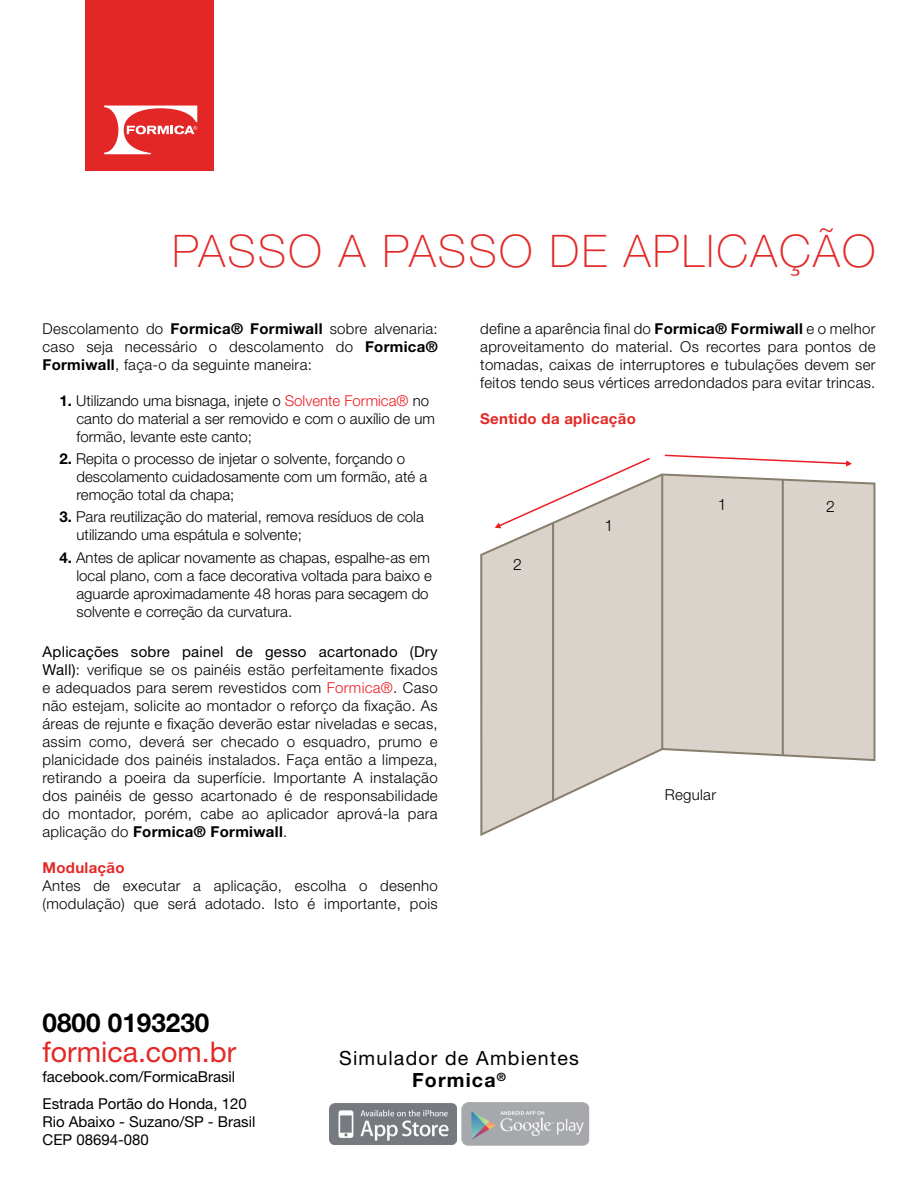
<style>
.page{position:relative;width:918px;height:1188px;background:#fff}
.page>*{position:absolute;margin:0;border:0;box-sizing:border-box;transform-origin:0 0}
.t1{font:100 45px "Helvetica Neue LT Std";letter-spacing:.05em;color:#e22927}
.t2{font:28.5px "Helvetica Neue LT Std";color:#e22927}
.t3{font:700 26.1px "Helvetica Neue LT Std";color:#000}
.t4{font:19.65px/21.8px "Helvetica Neue LT Std";letter-spacing:.06em;color:#000;text-align:center}
.t5{font:300 15.75px "Helvetica Neue LT Std";color:#000}
.t6{font:300 15px/18px "Helvetica Neue LT Std";color:#000}
.t7{font:300 15px/18px "Helvetica Neue LT Std";letter-spacing:.02em;color:#000}
.t8{font:15px/18px "Helvetica Neue LT Std";color:#000}
.t9{font:700 15px "Helvetica Neue LT Std";letter-spacing:.02em;color:#e22927}
.s1{font-weight:700}
.s2{color:#ed1d24}
.s3{font-weight:400}
</style>
<div class="page">
<img style="left:329px;top:1103px;width:128px;height:42px">
<img style="left:461px;top:1103px;width:129px;height:42px">
<div style="left:85px;top:0;width:129px;height:171px;background:#e32726"></div>
<svg style="left:104px;top:106px;width:93px;height:48px"></svg>
<svg style="left:480px;top:473px;width:396px;height:363px"></svg>
<hr style="left:782px;top:480px;width:2px;height:275px;background:#887e6e">
<hr style="left:661px;top:475px;width:2px;height:274px;background:#887e6e">
<hr style="left:552px;top:523px;width:2px;height:277px;background:#887e6e">
<svg style="left:665px;top:455px;width:187px;height:12px"></svg>
<svg style="left:495px;top:458px;width:155px;height:70px"></svg>
<h1 class="t1" style="left:172px;top:225px;width:705px">PASSO A PASSO DE APLICAÇÃO</h1>
<p class="t6" style="left:43px;top:319px;width:397px;text-align:justify">Descolamento do <span class="s1">Formica® Formiwall</span> sobre alvenaria: caso seja necessário o descolamento do <span class="s1">Formica® Formiwall</span>, faça-o da seguinte maneira:</p>
<p class="t6" style="left:77px;top:391px;width:360px;text-indent:-17px"><span class="s1">1.</span> Utilizando uma bisnaga, injete o <span class="s2">Solvente Formica®</span> no canto do material a ser removido e com o auxílio de um formão, levante este canto;</p>
<p class="t6" style="left:77px;top:449px;width:352px;text-indent:-17px"><span class="s1">2.</span> Repita o processo de injetar o solvente, forçando o descolamento cuidadosamente com um formão, até a remoção total da chapa;</p>
<p class="t6" style="left:77px;top:508px;width:349px;text-indent:-17px"><span class="s1">3.</span> Para reutilização do material, remova resíduos de cola utilizando uma espátula e solvente;</p>
<p class="t6" style="left:77px;top:548px;width:357px;text-indent:-17px"><span class="s1">4.</span> Antes de aplicar novamente as chapas, espalhe-as em local plano, com a face decorativa voltada para baixo e aguarde aproximadamente 48 horas para secagem do solvente e correção da curvatura.</p>
<p class="t6" style="left:43px;top:642px;width:397px;text-align:justify"><span class="s3">Aplicações sobre painel de gesso acartonado (Dry Wall)</span>: verifique se os painéis estão perfeitamente fixados e adequados para serem revestidos com <span class="s2">Formica®</span>. Caso não estejam, solicite ao montador o reforço da fixação. As áreas de rejunte e fixação deverão estar niveladas e secas, assim como, deverá ser checado o esquadro, prumo e planicidade dos painéis instalados. Faça então a limpeza, retirando a poeira da superfície. Importante A instalação dos painéis de gesso acartonado é de responsabilidade do montador, porém, cabe ao aplicador aprová-la para aplicação do <span class="s1">Formica® Formiwall</span>.</p>
<p class="t9" style="left:43px;top:858px;width:84px">Modulação</p>
<p class="t7" style="left:43px;top:876px;width:397px">Antes de executar a aplicação, escolha o desenho (modulação) que será adotado. Isto é importante, pois</p>
<h3 class="t3" style="left:43px;top:1006px;width:168px">0800 0193230</h3>
<p class="t6" style="left:480px;top:319px;width:397px;text-align:justify">define a aparência final do <span class="s1">Formica® Formiwall</span> e o melhor aproveitamento do material. Os recortes para pontos de tomadas, caixas de interruptores e tubulações devem ser feitos tendo seus vértices arredondados para evitar trincas.</p>
<p class="t9" style="left:480px;top:409px;width:157px">Sentido da aplicação</p>
<p class="t5" style="left:513px;top:555px;width:10px">2</p>
<p class="t5" style="left:604px;top:516px;width:10px">1</p>
<p class="t5" style="left:718px;top:494px;width:10px">1</p>
<p class="t5" style="left:826px;top:497px;width:10px">2</p>
<p class="t7" style="left:665px;top:785px;width:53px">Regular</p>
<h2 class="t2" style="left:43px;top:1035px;width:195px">formica.com.br</h2>
<p class="t8" style="left:43px;top:1067px;width:194px">facebook.com/FormicaBrasil</p>
<p class="t8" style="left:43px;top:1094px;width:214px">Estrada Portão do Honda, 120<br>Rio Abaixo - Suzano/SP - Brasil<br>CEP 08694-080</p>
<h3 class="t4" style="left:339px;top:1047px;width:241px">Simulador de Ambientes<br><span class="s1">Formica</span><sup>®</sup></h3>
</div>
